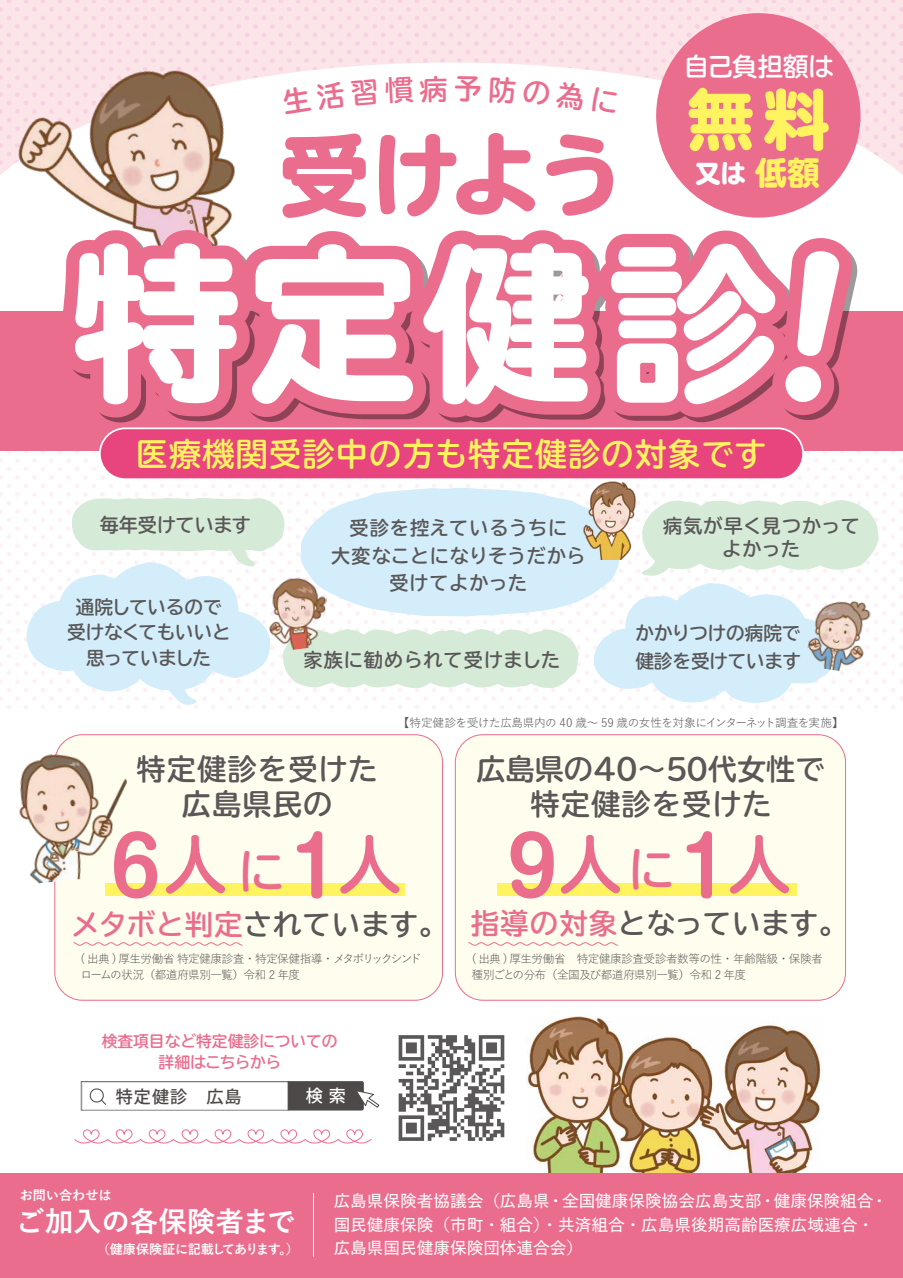
<style>
.page{position:relative;width:903px;height:1278px;background:#fff}
.page>*{position:absolute;margin:0;border:0;box-sizing:border-box;transform-origin:0 0}
.t1{font:800 169.58px "TBUDR Go Std";color:#fff}
.t2{font:800 90.12px "TBUDR Go Std";color:#eb6d8e}
.t3{font:700 79.19px "Maru Anti Std De";color:#eb6d8e}
.t4{font:800 66.15px "TBUDR Go Std";color:#fff45f}
.t5{font:700 32.02px "TBUDR Go Std";letter-spacing:.04em;color:#fff45f}
.t6{font:700 29.14px/35.5px "TBUDR Go Std";color:#595757;text-align:center}
.t7{font:700 29.14px/35.5px "TBUDR Go Std";letter-spacing:.04em;color:#595757;text-align:center}
.t8{font:700 28.53px "Yu Go Pr 6 N";color:#fff}
.t9{font:700 28.44px "TBUDR Go Std";letter-spacing:.02em;color:#595757}
.t10{font:700 25.38px "TBUDR Go Std";letter-spacing:-.015em;color:#fff}
.t11{font:800 25.38px "TBUDR Go Std";color:#fff}
.t12{font:700 19.07px/27.7px "TBUDR Go Std";letter-spacing:.04em;color:#595757;text-align:center}
.t13{font:700 19.07px "TBUDR Go Std";letter-spacing:-.01em;color:#595757}
.t14{font:700 18.55px/25.3px "TBUDR Go Std";letter-spacing:-.02em;color:#595757;text-align:center}
.t15{font:700 18.55px "TBUDR Go Std";color:#595757}
.t16{font:500 17.06px "Koz Go Pro";letter-spacing:.06em;color:#4c4948}
.t17{font:500 17.06px "Koz Go Pro";color:#fff}
.t18{font:600 16.62px/23.6px "Yu Go Pr 6 N";color:#fff}
.t19{font:700 15.75px/21.2px "TBUDR Go Std";color:#eb6d8e;text-align:center}
.t20{font:700 13.12px "Yu Go Pr 6 N";letter-spacing:-.045em;color:#fff}
.t21{font:700 13.12px "Yu Go Pr 6 N";letter-spacing:-.005em;color:#fff}
.t22{font:11.64px/16px "Yu Go Pr 6 N";letter-spacing:-.055em;color:#595757}
.s1{font-size:32.2px;color:#fff45f}
.s2{font-family:"TBUDR Go Std";font-size:65.19px}
.s3{font-family:"TBUDR Go Std";font-size:46.55px}
.s4{color:#eb6d8e}
</style>
<div class="page">
<div style="left:0;top:448px;width:903px;height:264px;background:linear-gradient(to right,#fefcfd,#fefcfd)"></div>
<img style="left:526px;top:1016px;width:296px;height:157px">
<svg style="left:81px;top:1081px;width:298px;height:29px"></svg>
<svg style="left:399px;top:1035px;width:105px;height:105px"></svg>
<svg style="left:0;top:0;width:903px;height:63px;background:#fbe2e7"></svg>
<svg style="left:0;top:63px;width:903px;height:146px"></svg>
<div style="left:455px;top:734px;width:390px;height:266px;background:#fffeee;border-radius:28px"></div>
<div style="left:455px;top:734px;width:391px;height:266px;border:1px solid #eb6d8e;border-radius:28px"></div>
<div style="left:497px;top:883px;width:300px;height:12px;background:#fff45f"></div>
<div style="left:55px;top:734px;width:387px;height:266px;background:#fffeee;border-radius:28px"></div>
<div style="left:0;top:1173px;width:903px;height:104px;background:#eb6d8e"></div>
<div style="left:0;top:311px;width:903px;height:139px;background:#eb6d8e"></div>
<img style="left:4px;top:52px;width:255px;height:165px">
<svg style="left:63px;top:217px;width:169px;height:206px"></svg>
<svg style="left:216px;top:218px;width:172px;height:205px"></svg>
<svg style="left:388px;top:139px;width:227px;height:284px"></svg>
<svg style="left:585px;top:210px;width:212px;height:213px"></svg>
<hr style="left:313px;top:1193px;width:1px;height:63px;background:#fff">
<div style="left:105px;top:883px;width:299px;height:12px;background:#fff45f"></div>
<div style="left:100px;top:428px;width:703px;height:51px;background:#e8447d;border-radius:25px"></div>
<div style="left:99px;top:427px;width:705px;height:53px;border:2px solid #fff;border-radius:25px"></div>
<div style="left:656px;top:13px;width:204px;height:205px;background:#eb6d8e;border-radius:50%"></div>
<img style="left:19px;top:747px;width:108px;height:137px">
<svg style="left:74px;top:1129px;width:298px;height:15px"></svg>
<svg style="left:26px;top:487px;width:852px;height:218px"></svg>
<img style="left:805px;top:595px;width:67px;height:79px">
<img style="left:583px;top:482px;width:52px;height:77px">
<img style="left:264px;top:574px;width:68px;height:78px">
<svg style="left:73px;top:942px;width:170px;height:4px"></svg>
<svg style="left:468px;top:942px;width:150px;height:4px"></svg>
<svg style="left:590px;top:220px;width:268px;height:218px"></svg>
<svg style="left:282px;top:81px;width:63px;height:34px"></svg>
<svg style="left:351px;top:79px;width:27px;height:27px"></svg>
<svg style="left:385px;top:76px;width:29px;height:28px"></svg>
<svg style="left:420px;top:75px;width:27px;height:27px"></svg>
<svg style="left:455px;top:76px;width:26px;height:26px"></svg>
<svg style="left:490px;top:76px;width:26px;height:28px"></svg>
<svg style="left:523px;top:80px;width:27px;height:25px"></svg>
<svg style="left:556px;top:81px;width:29px;height:29px"></svg>
<svg style="left:592px;top:86px;width:26px;height:28px"></svg>
<h3 class="t10" style="left:684px;top:45px;width:151px">自己負担額は</h3>
<h3 class="t4" style="left:688px;top:83px;width:144px">無料</h3>
<h3 class="t11" style="left:695px;top:159px;width:126px">又は <span class="s1">低額</span></h3>
<h2 class="t2" style="left:279px;top:126px;width:348px">受けよう</h2>
<h1 class="t1" style="left:72px;top:230px;width:707px">特定健診</h1>
<h3 class="t5" style="left:136px;top:427px;width:632px">医療機関受診中の方も特定健診の対象です</h3>
<h3 class="t13" style="left:100px;top:509px;width:153px">毎年受けています</h3>
<h3 class="t14" style="left:67px;top:594px;width:165px">通院しているので受けなくてもいいと思っていました</h3>
<h3 class="t12" style="left:331px;top:514px;width:256px">受診を控えているうちに<br>大変なことになりそうだから受けてよかった</h3>
<h3 class="t12" style="left:663px;top:515px;width:198px;line-height:22.5px">病気が早く見つかってよかった</h3>
<h3 class="t15" style="left:635px;top:618px;width:166px">かかりつけの病院で</h3>
<h3 class="t12" style="left:303px;top:645px;width:258px">家族に勧められて受けました</h3>
<h3 class="t14" style="left:635px;top:648px;width:167px">健診を受けています</h3>
<p class="t22" style="left:398px;top:713px;width:447px">【特定健診を受けた広島県内の 40 歳～ 59 歳の女性を対象にインターネット調査を実施】</p>
<h3 class="t7" style="left:137px;top:751px;width:243px">特定健診を受けた広島県民の</h3>
<h3 class="t3" style="left:111px;top:807px;width:293px">6<span class="s2">人</span><span class="s3">に</span>1<span class="s2">人</span></h3>
<h3 class="t9" style="left:72px;top:900px;width:377px"><span class="s4">メタボと判定</span>されています。</h3>
<p class="t22" style="left:80px;top:949px;width:342px">( 出典 ) 厚生労働省 特定健康診査・特定保健指導・メタボリックシンドロームの状況（都道府県別一覧）令和 2 年度</p>
<h3 class="t19" style="left:102px;top:1031px;width:237px">検査項目など特定健診についての詳細はこちらから</h3>
<h3 class="t16" style="left:116px;top:1085px;width:127px">特定健診　広島</h3>
<h3 class="t17" style="left:306px;top:1085px;width:42px">検索</h3>
<h3 class="t6" style="left:476px;top:751px;width:350px">広島県の40～50代女性で特定健診を受けた</h3>
<h3 class="t3" style="left:507px;top:807px;width:286px">9<span class="s2">人</span><span class="s3">に</span>1<span class="s2">人</span></h3>
<h3 class="t9" style="left:471px;top:900px;width:378px"><span class="s4">指導の対象</span>となっています。</h3>
<p class="t22" style="left:472px;top:949px;width:353px">( 出典 ) 厚生労働省　特定健康診査受診者数等の性・年齢階級・保険者種別ごとの分布（全国及び都道府県別一覧）令和 2 年度</p>
<p class="t21" style="left:20px;top:1187px;width:93px">お問い合わせは</p>
<h3 class="t18" style="left:334px;top:1187px;width:556px">広島県保険者協議会（広島県・全国健康保険協会広島支部・健康保険組合・国民健康保険（市町・組合）・共済組合・広島県後期高齢医療広域連合・広島県国民健康保険団体連合会）</h3>
<h3 class="t8" style="left:16px;top:1205px;width:281px">ご加入の各保険者まで</h3>
<p class="t20" style="left:97px;top:1242px;width:204px">（健康保険証に記載してあります。）</p>
</div>
